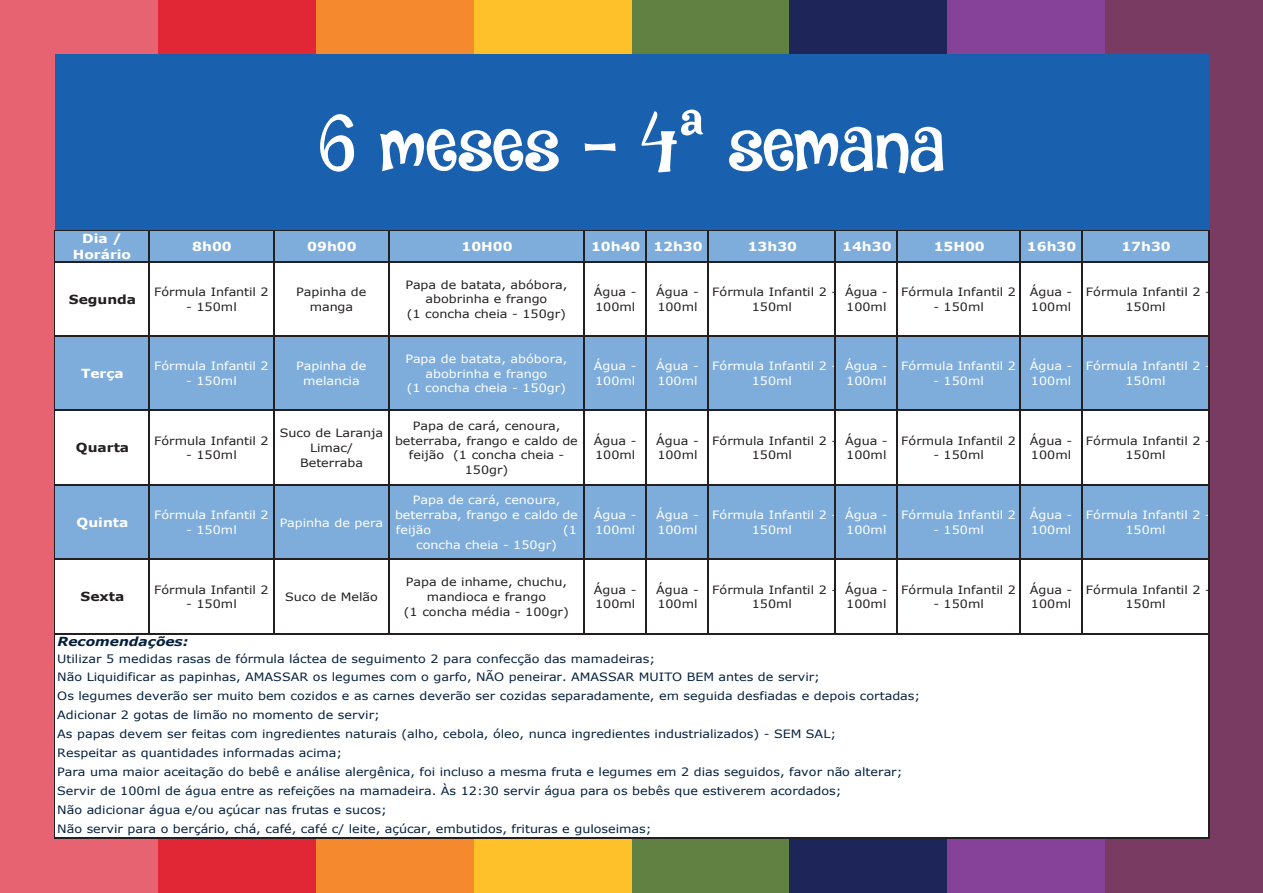
<style>
.page{position:relative;width:1263px;height:893px;background:#fff}
.page>*{position:absolute;margin:0;border:0;box-sizing:border-box;transform-origin:0 0}
.t1{font:72px "DK Jambo";letter-spacing:-.03em;color:#fff}
.t2{font:700 12.45px/16.8px "Verdana";color:#fff;text-align:center;scale:1.11 1}
.t3{font:700 12.45px "Verdana";color:#231f20;scale:1.11 1}
.t4{font:italic 700 12.45px "Verdana";color:#04203d;scale:1.11 1}
.t5{font:11.4px/19px "Verdana";color:#04203d;scale:1.11 1}
.t6{font:11.4px/14.7px "Verdana";color:#231f20;scale:1.11 1}
.t7{font:11.4px/14.7px "Verdana";color:#fff;scale:1.11 1}
</style>
<div class="page">
<div style="left:474px;top:0;width:158px;height:893px;background:#fec129"></div>
<div style="left:316px;top:0;width:158px;height:893px;background:#f5892e"></div>
<div style="left:632px;top:0;width:157px;height:893px;background:#608141"></div>
<div style="left:789px;top:0;width:158px;height:893px;background:#1e2659"></div>
<div style="left:947px;top:0;width:158px;height:893px;background:#864299"></div>
<div style="left:158px;top:0;width:158px;height:893px;background:#e12735"></div>
<div style="left:1105px;top:0;width:158px;height:893px;background:#7a3b63"></div>
<div style="left:0;top:0;width:158px;height:893px;background:#e86372"></div>
<div style="left:55px;top:54px;width:1154px;height:177px;background:#1960ae"></div>
<div style="left:55px;top:231px;width:1154px;height:31px;background:#7eaddc"></div>
<div style="left:55px;top:262px;width:1154px;height:74px;background:#fff"></div>
<div style="left:55px;top:336px;width:1154px;height:75px;background:#7eaddc"></div>
<div style="left:55px;top:410px;width:1154px;height:75px;background:#fff"></div>
<div style="left:55px;top:485px;width:1154px;height:74px;background:#7eaddc"></div>
<div style="left:55px;top:559px;width:1154px;height:280px;background:#fff"></div>
<hr style="left:54px;top:230px;width:1px;height:609px;background:#231f20">
<hr style="left:149px;top:231px;width:1px;height:403px;background:#231f20">
<hr style="left:273px;top:231px;width:1px;height:403px;background:#231f20">
<hr style="left:388px;top:231px;width:1px;height:403px;background:#231f20">
<hr style="left:583px;top:231px;width:1px;height:403px;background:#231f20">
<hr style="left:645px;top:231px;width:2px;height:403px;background:#231f20">
<hr style="left:708px;top:231px;width:1px;height:403px;background:#231f20">
<hr style="left:834px;top:231px;width:1px;height:403px;background:#231f20">
<hr style="left:897px;top:231px;width:1px;height:403px;background:#231f20">
<hr style="left:1019px;top:231px;width:1px;height:403px;background:#231f20">
<hr style="left:1081px;top:231px;width:2px;height:403px;background:#231f20">
<hr style="left:1208px;top:231px;width:1px;height:608px;background:#231f20">
<hr style="left:55px;top:230px;width:1154px;height:1px;background:#231f20">
<hr style="left:55px;top:261px;width:1154px;height:1px;background:#231f20">
<hr style="left:55px;top:335px;width:1154px;height:1px;background:#231f20">
<hr style="left:55px;top:410px;width:1154px;height:1px;background:#231f20">
<hr style="left:55px;top:484px;width:1154px;height:1px;background:#231f20">
<hr style="left:55px;top:559px;width:1154px;height:1px;background:#231f20">
<hr style="left:55px;top:633px;width:1154px;height:1px;background:#231f20">
<hr style="left:55px;top:838px;width:1154px;height:1px;background:#231f20">
<h1 class="t1" style="left:318px;top:98px;width:629px">6 meses - 4ª semana</h1>
<p class="t2" style="left:73px;top:229px;width:54px">Dia /<br>Horário</p>
<p class="t2" style="left:192px;top:238px;width:37px">8h00</p>
<p class="t2" style="left:307px;top:238px;width:46px">09h00</p>
<p class="t2" style="left:461px;top:238px;width:47px">10H00</p>
<p class="t2" style="left:591px;top:238px;width:102px">10h40 12h30</p>
<p class="t2" style="left:748px;top:238px;width:46px">13h30</p>
<p class="t2" style="left:842px;top:238px;width:46px">14h30</p>
<p class="t2" style="left:934px;top:238px;width:47px">15H00</p>
<p class="t2" style="left:1027px;top:238px;width:46px">16h30</p>
<p class="t2" style="left:1121px;top:238px;width:46px">17h30</p>
<p class="t3" style="left:69px;top:290px;width:62px">Segunda</p>
<p class="t6" style="left:296px;top:284px;width:65px;text-align:center">Papinha de manga</p>
<p class="t6" style="left:405px;top:277px;width:147px;text-align:center">Papa de batata, abóbora, abobrinha e frango<br>(1 concha cheia - 150gr)</p>
<p class="t6" style="left:594px;top:284px;width:40px">Água -<br>100ml</p>
<p class="t6" style="left:656px;top:284px;width:40px">Água -<br>100ml</p>
<p class="t6" style="left:712px;top:284px;width:114px;text-align:center">Fórmula Infantil 2 -<br>150ml</p>
<p class="t6" style="left:845px;top:284px;width:40px">Água -<br>100ml</p>
<p class="t6" style="left:901px;top:284px;width:105px">Fórmula Infantil 2</p>
<p class="t6" style="left:1030px;top:284px;width:40px">Água -<br>100ml</p>
<p class="t6" style="left:1086px;top:284px;width:114px;text-align:center">Fórmula Infantil 2 -<br>150ml</p>
<p class="t6" style="left:154px;top:284px;width:105px">Fórmula Infantil 2</p>
<p class="t6" style="left:186px;top:299px;width:47px">- 150ml</p>
<p class="t6" style="left:933px;top:299px;width:47px">- 150ml</p>
<p class="t2" style="left:81px;top:365px;width:40px">Terça</p>
<p class="t3" style="left:76px;top:439px;width:50px">Quarta</p>
<p class="t2" style="left:77px;top:514px;width:48px">Quinta</p>
<p class="t3" style="left:81px;top:588px;width:41px">Sexta</p>
<p class="t7" style="left:154px;top:359px;width:105px">Fórmula Infantil 2</p>
<p class="t7" style="left:186px;top:373px;width:47px">- 150ml</p>
<p class="t6" style="left:154px;top:433px;width:105px">Fórmula Infantil 2</p>
<p class="t6" style="left:186px;top:448px;width:47px">- 150ml</p>
<p class="t7" style="left:154px;top:508px;width:105px">Fórmula Infantil 2</p>
<p class="t7" style="left:186px;top:522px;width:47px">- 150ml</p>
<p class="t6" style="left:154px;top:582px;width:105px">Fórmula Infantil 2</p>
<p class="t6" style="left:186px;top:597px;width:47px">- 150ml</p>
<p class="t7" style="left:296px;top:359px;width:65px;text-align:center">Papinha de melancia</p>
<p class="t7" style="left:405px;top:351px;width:147px;text-align:center">Papa de batata, abóbora, abobrinha e frango<br>(1 concha cheia - 150gr)</p>
<p class="t7" style="left:594px;top:359px;width:40px">Água -<br>100ml</p>
<p class="t7" style="left:656px;top:359px;width:40px">Água -<br>100ml</p>
<p class="t7" style="left:712px;top:359px;width:114px;text-align:center">Fórmula Infantil 2 -<br>150ml</p>
<p class="t7" style="left:845px;top:359px;width:40px">Água -<br>100ml</p>
<p class="t7" style="left:901px;top:359px;width:105px">Fórmula Infantil 2</p>
<p class="t7" style="left:933px;top:373px;width:47px">- 150ml</p>
<p class="t6" style="left:280px;top:426px;width:95px;text-align:center">Suco de Laranja<br>Limac/<br>Beterraba</p>
<p class="t6" style="left:395px;top:418px;width:166px;text-align:center">Papa de cará, cenoura, beterraba, frango e caldo de feijão (1 concha cheia -<br>150gr)</p>
<p class="t7" style="left:280px;top:515px;width:95px">Papinha de pera</p>
<p class="t7" style="left:395px;top:493px;width:166px;text-indent:18px">Papa de cará, cenoura, beterraba, frango e caldo de feijão</p>
<p class="t7" style="left:563px;top:522px;width:14px">(1</p>
<p class="t7" style="left:416px;top:537px;width:128px">concha cheia - 150gr)</p>
<p class="t6" style="left:594px;top:433px;width:40px">Água -<br>100ml</p>
<p class="t6" style="left:656px;top:433px;width:40px">Água -<br>100ml</p>
<p class="t6" style="left:712px;top:433px;width:114px;text-align:center">Fórmula Infantil 2 -<br>150ml</p>
<p class="t6" style="left:845px;top:433px;width:40px">Água -<br>100ml</p>
<p class="t6" style="left:901px;top:433px;width:105px">Fórmula Infantil 2</p>
<p class="t6" style="left:933px;top:448px;width:47px">- 150ml</p>
<p class="t7" style="left:594px;top:508px;width:40px">Água -<br>100ml</p>
<p class="t7" style="left:656px;top:508px;width:40px">Água -<br>100ml</p>
<p class="t7" style="left:712px;top:508px;width:114px;text-align:center">Fórmula Infantil 2 -<br>150ml</p>
<p class="t7" style="left:845px;top:508px;width:40px">Água -<br>100ml</p>
<p class="t7" style="left:901px;top:508px;width:105px">Fórmula Infantil 2</p>
<p class="t7" style="left:933px;top:522px;width:47px">- 150ml</p>
<p class="t6" style="left:285px;top:589px;width:85px">Suco de Melão</p>
<p class="t6" style="left:404px;top:575px;width:150px;text-align:center">Papa de inhame, chuchu, mandioca e frango<br>(1 concha média - 100gr)</p>
<p class="t6" style="left:594px;top:582px;width:40px">Água -<br>100ml</p>
<p class="t6" style="left:656px;top:582px;width:40px">Água -<br>100ml</p>
<p class="t6" style="left:712px;top:582px;width:114px;text-align:center">Fórmula Infantil 2 -<br>150ml</p>
<p class="t6" style="left:845px;top:582px;width:40px">Água -<br>100ml</p>
<p class="t6" style="left:901px;top:582px;width:105px">Fórmula Infantil 2</p>
<p class="t6" style="left:933px;top:597px;width:47px">- 150ml</p>
<p class="t4" style="left:58px;top:633px;width:119px">Recomendações:</p>
<p class="t5" style="left:57px;top:667px;width:689px">Não Liquidificar as papinhas, AMASSAR os legumes com o garfo, NÃO peneirar. AMASSAR MUITO BEM antes de servir;</p>
<p class="t5" style="left:57px;top:705px;width:703px">Adicionar 2 gotas de limão no momento de servir;<br>As papas devem ser feitas com ingredientes naturais (alho, cebola, óleo, nunca ingredientes industrializados) - SEM SAL;</p>
<p class="t5" style="left:57px;top:649px;width:540px">Utilizar 5 medidas rasas de fórmula láctea de seguimento 2 para confecção das mamadeiras;</p>
<p class="t5" style="left:57px;top:686px;width:779px">Os legumes deverão ser muito bem cozidos e as carnes deverão ser cozidas separadamente, em seguida desfiadas e depois cortadas;</p>
<p class="t5" style="left:57px;top:743px;width:763px">Respeitar as quantidades informadas acima;<br>Para uma maior aceitação do bebê e análise alergênica, foi incluso a mesma fruta e legumes em 2 dias seguidos, favor não alterar; Servir de 100ml de água entre as refeições na mamadeira. Às 12:30 servir água para os bebês que estiverem acordados;<br>Não adicionar água e/ou açúcar nas frutas e sucos;<br>Não servir para o berçário, chá, café, café c/ leite, açúcar, embutidos, frituras e guloseimas;</p>
<p class="t7" style="left:1030px;top:359px;width:40px">Água -<br>100ml</p>
<p class="t7" style="left:1086px;top:359px;width:114px;text-align:center">Fórmula Infantil 2 -<br>150ml</p>
<p class="t6" style="left:1030px;top:433px;width:40px">Água -<br>100ml</p>
<p class="t6" style="left:1086px;top:433px;width:114px;text-align:center">Fórmula Infantil 2 -<br>150ml</p>
<p class="t7" style="left:1030px;top:508px;width:40px">Água -<br>100ml</p>
<p class="t7" style="left:1086px;top:508px;width:114px;text-align:center">Fórmula Infantil 2 -<br>150ml</p>
<p class="t6" style="left:1030px;top:582px;width:40px">Água -<br>100ml</p>
<p class="t6" style="left:1086px;top:582px;width:114px;text-align:center">Fórmula Infantil 2 -<br>150ml</p>
</div>
